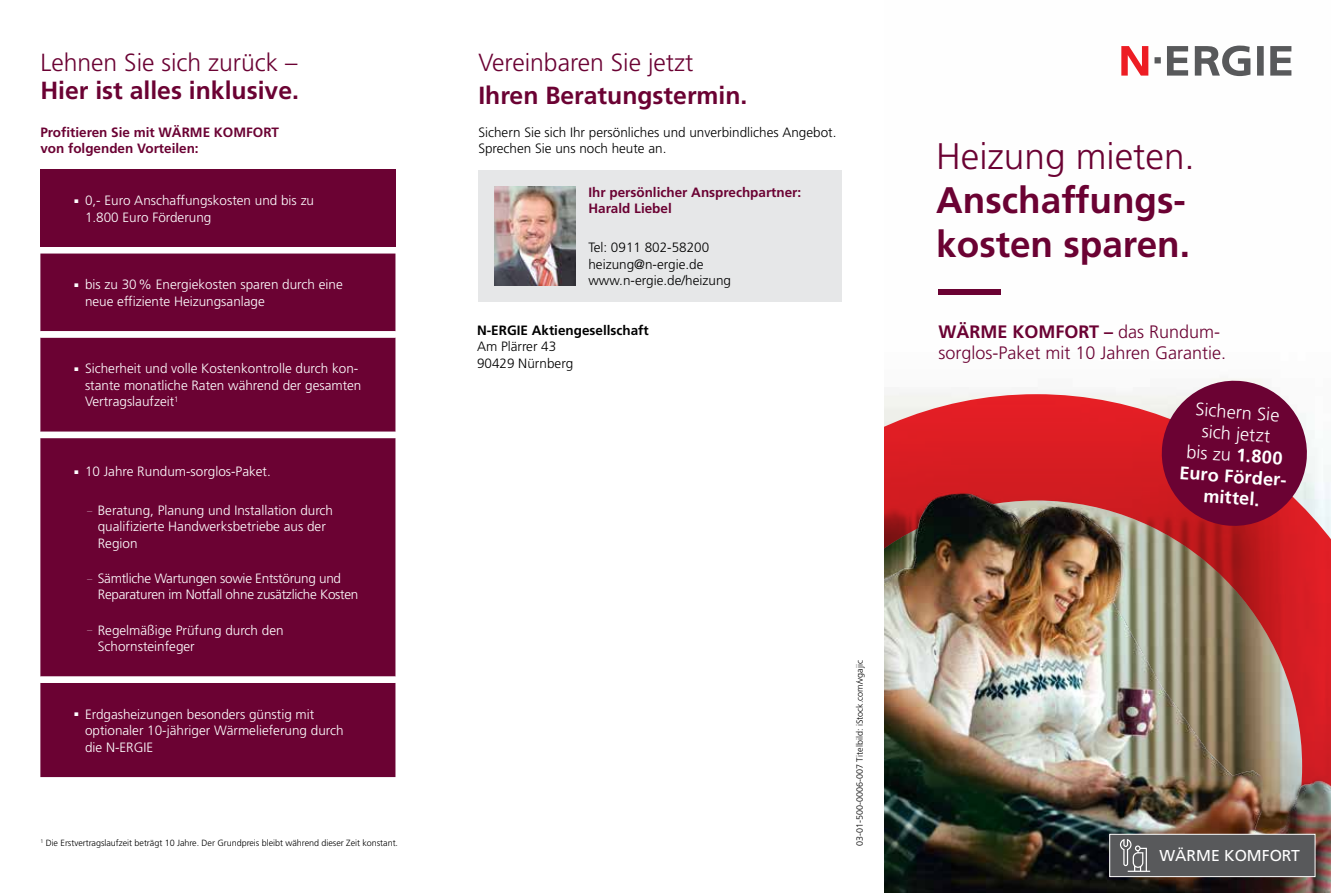
<style>
.page{position:relative;width:1331px;height:893px;background:#fff}
.page>*{position:absolute;margin:0;border:0;box-sizing:border-box;transform-origin:0 0}
.t1{font:700 36.9px/44.2px "Frutiger";color:#6b0233}
.t2{font:300 36.9px "Frutiger";color:#6b0233}
.t3{font:700 24.75px "Frutiger";color:#6b0233}
.t4{font:300 24.75px "Frutiger";color:#6b0233}
.t5{font:300 18.15px/21.5px "Frutiger";color:#fff;text-align:center}
.t6{font:300 18px/21.6px "Frutiger";color:#6b0233}
.t7{font:15.75px "Frutiger";color:#fff}
.t8{font:300 13.5px/16.5px "Frutiger";color:#fff}
.t9{font:300 13.5px/16.5px "Frutiger";color:#000}
.t10{font:700 13.5px/16.5px "Frutiger";color:#6b0233}
.t11{font:300 13.5px/16.5px "Frutiger";letter-spacing:-.02em;color:#fff}
.t12{font:700 13.5px "Frutiger";color:#000}
.t13{font:300 9px "Frutiger";letter-spacing:-.005em;color:#000}
.t14{font:300 5.25px "Frutiger";color:#fff}
.s1{font-weight:700}
</style>
<div class="page">
<svg style="left:1121px;top:46px;width:27px;height:30px"></svg>
<svg style="left:1154px;top:46px;width:137px;height:30px"></svg>
<div style="left:938px;top:289px;width:63px;height:6px;background:#6b0233"></div>
<img style="left:884px;top:394px;width:447px;height:499px">
<svg style="left:1157px;top:378px;width:154px;height:152px;background:#8d2a4e"></svg>
<div style="left:1110px;top:834px;width:205px;height:43px;background:#58595b"></div>
<div style="left:1109px;top:834px;width:206px;height:43px;border:1px solid #fff"></div>
<svg style="left:1120px;top:839px;width:30px;height:33px"></svg>
<div style="left:40px;top:170px;width:355px;height:77px;background:#6b0233"></div>
<div style="left:40px;top:254px;width:355px;height:523px;background:#6b0233"></div>
<div style="left:40px;top:331px;width:355px;height:352px;background:#6b0233"></div>
<div style="left:478px;top:170px;width:364px;height:132px;background:#e6e7e8"></div>
<img style="left:495px;top:186px;width:80px;height:99px">
<h2 class="t4" style="left:40px;top:48px;width:259px">Lehnen Sie sich zurück –</h2>
<h2 class="t3" style="left:40px;top:76px;width:260px">Hier ist alles inklusive.</h2>
<p class="t10" style="left:40px;top:124px;width:240px">Profitieren Sie mit WÄRME KOMFORT von folgenden Vorteilen:</p>
<p class="t8" style="left:85px;top:192px;width:231px;text-indent:-11px">■ 0,- Euro Anschaffungskosten und bis zu<br>1.800 Euro Förderung</p>
<p class="t8" style="left:85px;top:276px;width:259px;text-indent:-11px">■ bis zu 30% Energiekosten sparen durch eine neue effiziente Heizungsanlage</p>
<p class="t8" style="left:85px;top:360px;width:278px;text-indent:-11px">■ Sicherheit und volle Kostenkontrolle durch kon&shy;stante monatliche Raten während der gesamten<br>Vertragslaufzeit<sup>1</sup></p>
<p class="t8" style="left:74px;top:464px;width:198px">■ 10 Jahre Rundum-sorglos-Paket.</p>
<p class="t14" style="left:87px;top:508px;width:7px">—</p>
<p class="t8" style="left:98px;top:502px;width:237px">Beratung, Planung und Installation durch qualifizierte Handwerksbetriebe aus der<br>Region</p>
<p class="t14" style="left:87px;top:576px;width:7px">—</p>
<p class="t11" style="left:98px;top:570px;width:262px">Sämtliche Wartungen sowie Entstörung und<br>Reparaturen im Notfall ohne zusätzliche Kosten</p>
<p class="t14" style="left:87px;top:627px;width:7px">—</p>
<p class="t8" style="left:98px;top:622px;width:187px">Regelmäßige Prüfung durch den<br>Schornsteinfeger</p>
<p class="t8" style="left:85px;top:706px;width:260px;text-indent:-11px">■ Erdgasheizungen besonders günstig mit optionaler 10-jähriger Wärmelieferung durch die N-ERGIE</p>
<p class="t13" style="left:40px;top:838px;width:359px"><sup>1</sup> Die Erstvertragslaufzeit beträgt 10 Jahre. Der Grundpreis bleibt während dieser Zeit konstant.</p>
<h2 class="t4" style="left:478px;top:48px;width:216px">Vereinbaren Sie jetzt</h2>
<h2 class="t3" style="left:478px;top:80px;width:271px">Ihren Beratungstermin.</h2>
<p class="t9" style="left:478px;top:124px;width:360px">Sichern Sie sich Ihr persönliches und unverbindliches Angebot.<br>Sprechen Sie uns noch heute an.</p>
<p class="t10" style="left:588px;top:184px;width:214px">Ihr persönlicher Ansprechpartner:<br>Harald Liebel</p>
<p class="t9" style="left:588px;top:239px;width:144px">Tel: 0911 802-58200 heizung@n-ergie.de www.n-ergie.de/heizung</p>
<p class="t12" style="left:477px;top:322px;width:173px">N-ERGIE Aktiengesellschaft</p>
<p class="t9" style="left:477px;top:338px;width:98px">Am Plärrer 43<br>90429 Nürnberg</p>
<p class="t13" style="left:854px;top:846px;width:187px;rotate:-90deg">03-01-500-0006-007 Titelbild: iStock.com/vgajic</p>
<h1 class="t2" style="left:936px;top:135px;width:260px">Heizung mieten.</h1>
<h1 class="t1" style="left:936px;top:178px;width:255px">Anschaffungs&shy;kosten sparen.</h1>
<h3 class="t6" style="left:938px;top:321px;width:289px"><span class="s1">WÄRME KOMFORT –</span> das Rundum&shy;sorglos-Paket mit 10 Jahren Garantie.</h3>
<h3 class="t5" style="left:1185px;top:398px;width:112px;rotate:4deg">Sichern Sie sich jetzt<br>bis zu <span class="s1">1.800<br>Euro Förder&shy;mittel.</span></h3>
<p class="t7" style="left:1159px;top:847px;width:142px">WÄRME KOMFORT</p>
</div>
